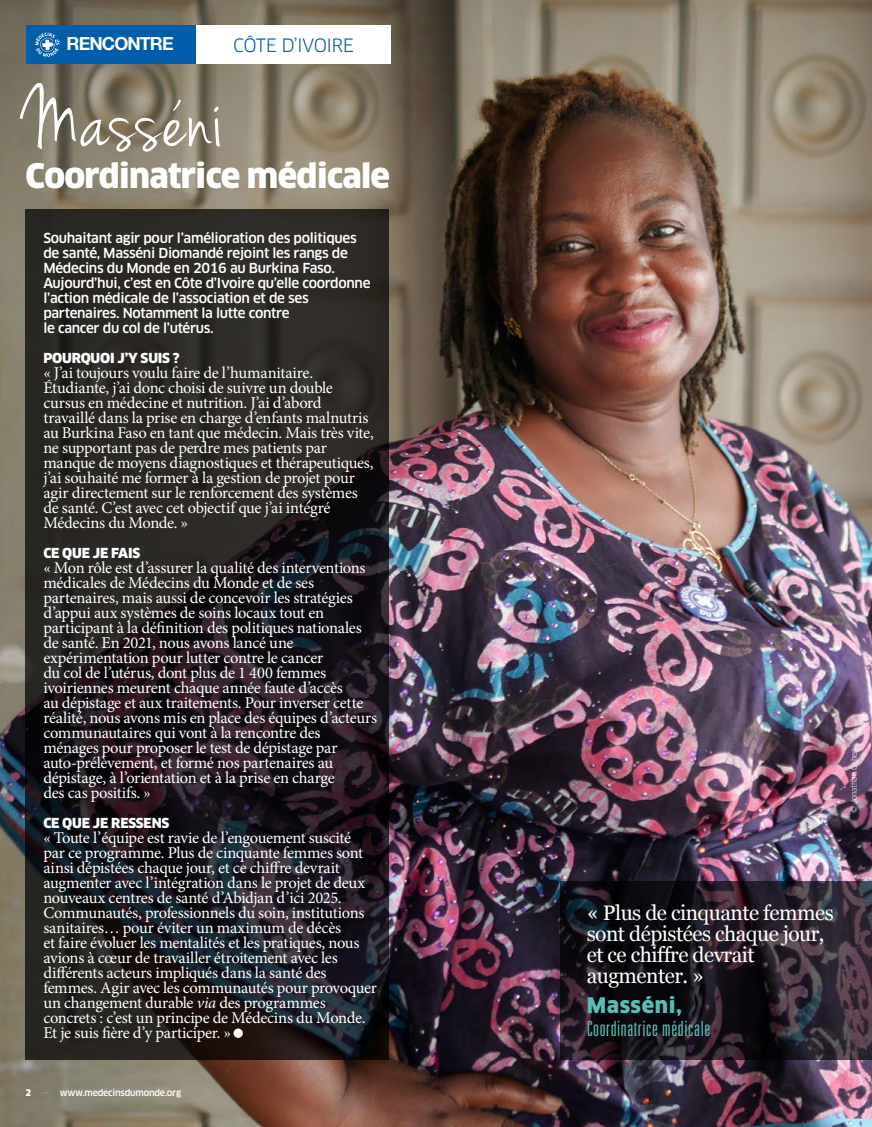
<style>
.page{position:relative;width:872px;height:1127px;background:#fff}
.page>*{position:absolute;margin:0;border:0;box-sizing:border-box;transform-origin:0 0}
.t1{font:90px "Jenna Sue";letter-spacing:.025em;color:#fff}
.t2{font:72px "Jenna Sue";color:#fff}
.t3{font:900 33px "Clan OT";letter-spacing:-.02em;color:#fff}
.t4{font:21px/21px "Georgia";letter-spacing:-.025em;color:#fff}
.t5{font:300 ultra-condensed 21px "Univers LT Std";letter-spacing:.03em;color:#59bdb5}
.t6{font:900 21px "Clan OT";letter-spacing:.03em;color:#59bdb5}
.t7{font:18px "Clan OT";letter-spacing:-.03em;color:#005da9}
.t8{font:700 18px "Helvetica Neue LT Com";letter-spacing:-.05em;color:#fff}
.t9{font:16.5px/15px "Minion Pro";letter-spacing:-.02em;color:#fff}
.t10{font:500 13.5px/15px "Clan OT";letter-spacing:-.025em;color:#fff}
.t11{font:900 13.5px "Clan OT";letter-spacing:-.015em;color:#fff}
.t12{font:500 9px "Clan OT";letter-spacing:-.025em;color:#fff}
.t13{font:7.5px "Clan OT";letter-spacing:-.03em;color:#fff}
.s1{font-style:italic}
.s2{font-weight:900}
.s3{font-weight:100}
</style>
<div class="page">
<img style="left:0;top:0;width:872px;height:1127px">
<div style="left:26px;top:26px;width:170px;height:38px;background:#005da9"></div>
<div style="left:196px;top:26px;width:195px;height:38px;background:#fff"></div>
<svg style="left:560px;top:881px;width:311px;height:178px;background:#211b24"></svg>
<div style="left:33px;top:31px;width:28px;height:28px;background:#085da9;border-radius:50%"></div>
<svg style="left:35px;top:33px;width:25px;height:24px"></svg>
<svg style="left:26px;top:209px;width:363px;height:850px;background:#211e20"></svg>
<svg style="left:233px;top:1028px;width:10px;height:10px"></svg>
<p class="t8" style="left:67px;top:32px;width:109px">RENCONTRE</p>
<p class="t7" style="left:233px;top:35px;width:122px">CÔTE D’IVOIRE</p>
<h1 class="t1" style="left:24px;top:68px;width:201px">Masseni</h1>
<h2 class="t2" style="left:175px;top:41px;width:10px">,</h2>
<h3 class="t3" style="left:26px;top:156px;width:366px">Coordinatrice médicale</h3>
<p class="t10" style="left:43px;top:230px;width:329px">Souhaitant agir pour l’amélioration des politiques de santé, Masséni Diomandé rejoint les rangs de Médecins du Monde en 2016 au Burkina Faso.<br>Aujourd’hui, c’est en Côte d’Ivoire qu’elle coordonne l’action médicale de l’association et de ses partenaires. Notamment la lutte contre<br>le cancer du col de l’utérus.</p>
<p class="t11" style="left:43px;top:350px;width:138px">POURQUOI J’Y SUIS ?</p>
<p class="t9" style="left:43px;top:365px;width:332px">« J’ai toujours voulu faire de l’humanitaire.<br>Étudiante, j’ai donc choisi de suivre un double cursus en médecine et nutrition. J’ai d’abord travaillé dans la prise en charge d’enfants malnutris au Burkina Faso en tant que médecin. Mais très vite, ne supportant pas de perdre mes patients par manque de moyens diagnostiques et thérapeutiques, j’ai souhaité me former à la gestion de projet pour agir directement sur le renforcement des systèmes de santé. C’est avec cet objectif que j’ai intégré Médecins du Monde. »</p>
<p class="t11" style="left:43px;top:545px;width:99px">CE QUE JE FAIS</p>
<p class="t9" style="left:43px;top:560px;width:335px">« Mon rôle est d’assurer la qualité des interventions médicales de Médecins du Monde et de ses partenaires, mais aussi de concevoir les stratégies d’appui aux systèmes de soins locaux tout en participant à la définition des politiques nationales de santé. En 2021, nous avons lancé une expérimentation pour lutter contre le cancer<br>du col de l’utérus, dont plus de 1 400 femmes ivoiriennes meurent chaque année faute d’accès<br>au dépistage et aux traitements. Pour inverser cette réalité, nous avons mis en place des équipes d’acteurs communautaires qui vont à la rencontre des ménages pour proposer le test de dépistage par auto-prélèvement, et formé nos partenaires au dépistage, à l’orientation et à la prise en charge<br>des cas positifs. »</p>
<p class="t11" style="left:43px;top:815px;width:127px">CE QUE JE RESSENS</p>
<p class="t9" style="left:43px;top:830px;width:335px">« Toute l’équipe est ravie de l’engouement suscité par ce programme. Plus de cinquante femmes sont ainsi dépistées chaque jour, et ce chiffre devrait augmenter avec l’intégration dans le projet de deux nouveaux centres de santé d’Abidjan d’ici 2025.<br>Communautés, professionnels du soin, institutions sanitaires… pour éviter un maximum de décès<br>et faire évoluer les mentalités et les pratiques, nous avions à cœur de travailler étroitement avec les différents acteurs impliqués dans la santé des femmes. Agir avec les communautés pour provoquer un changement durable <span class="s1">via</span> des programmes concrets : c’est un principe de Médecins du Monde.<br>Et je suis fière d’y participer. »</p>
<p class="t12" style="left:26px;top:1087px;width:157px"><span class="s2">2</span> <span class="s3">—</span> www.medecinsdumonde.org</p>
<p class="t13" style="left:849px;top:813px;width:67px;rotate:-90deg">© Jonathan Cohen</p>
<p class="t4" style="left:587px;top:901px;width:248px">« Plus de cinquante femmes sont dépistées chaque jour, et ce chiffre devrait augmenter. »</p>
<p class="t6" style="left:587px;top:993px;width:97px">Masséni,</p>
<p class="t5" style="left:587px;top:1017px;width:125px">Coordinatrice médicale</p>
</div>
